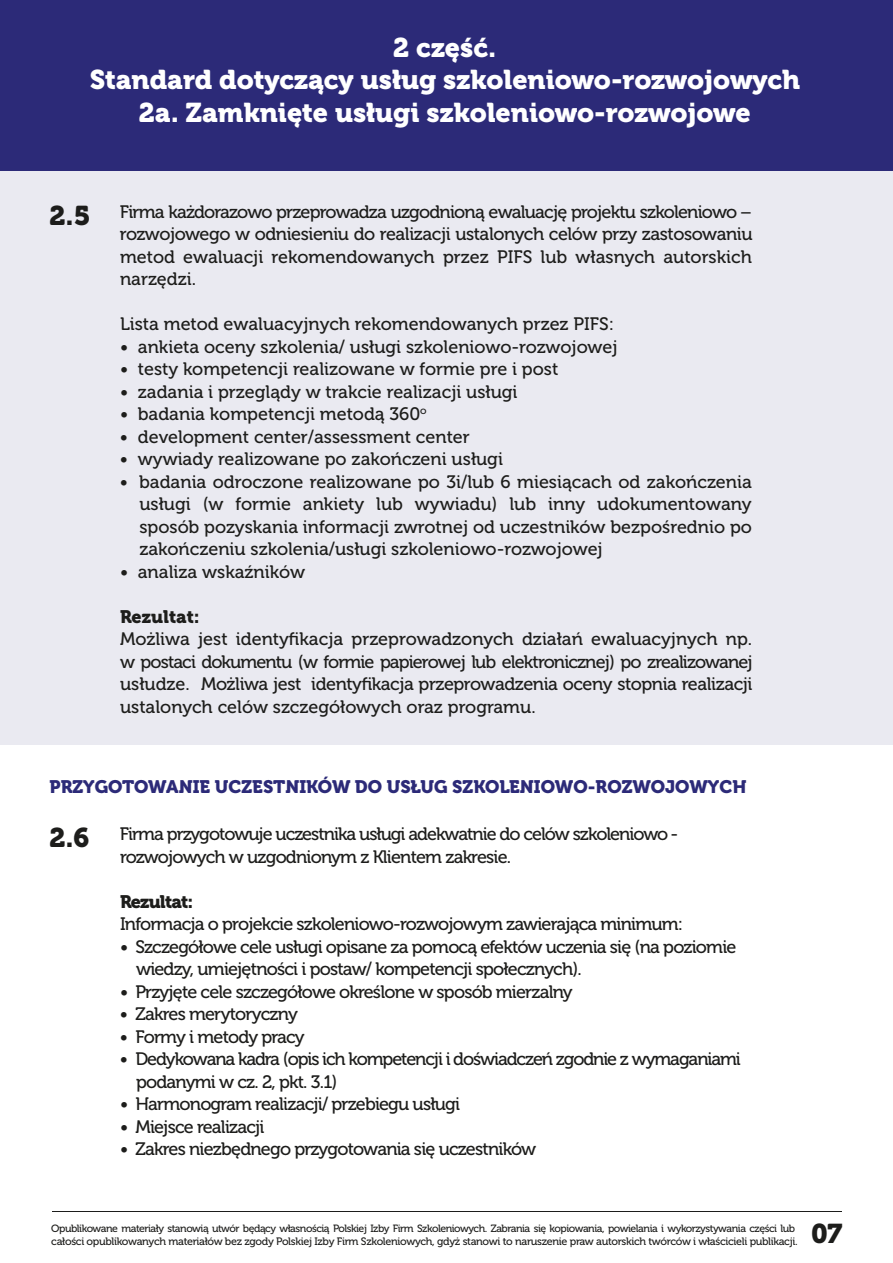
<style>
.page{position:relative;width:893px;height:1263px;background:#fff}
.page>*{position:absolute;margin:0;border:0;box-sizing:border-box;transform-origin:0 0}
.t1{font:27px/32.4px "Museo 900";color:#fff;text-align:center}
.t2{font:27px "Museo 900";color:#1d1d1b}
.t3{font:18px/22.5px "Museo 500";letter-spacing:-.045em;color:#1d1d1b;text-align:justify}
.t4{font:18px "Museo 500";color:#1d1d1b}
.t5{font:18px "Museo 900";color:#2c2a78}
.t6{font:18px "Museo 900";color:#1d1d1b}
.t7{font:18px "Museo 900";letter-spacing:-.045em;color:#1d1d1b}
.t8{font:10.8px "Museo 500";letter-spacing:-.03em;color:#1d1d1b}
.t9{font:10.5px "Museo 500";letter-spacing:-.045em;color:#1d1d1b}
</style>
<div class="page">
<div style="left:0;top:0;width:893px;height:170px;background:#2c2a78"></div>
<hr style="left:52px;top:1211px;width:790px;height:1px;background:#1d1d1b">
<div style="left:0;top:170px;width:893px;height:574px;background:#eaeaf1"></div>
<h1 class="t1" style="left:90px;top:31px;width:712px">2 część.<br>Standard dotyczący usług szkoleniowo-rozwojowych<br>2a. Zamknięte usługi szkoleniowo-rozwojowe</h1>
<h1 class="t2" style="left:49px;top:200px;width:42px">2.5</h1>
<p class="t3" style="left:120px;top:200px;width:634px">Firma każdorazowo przeprowadza uzgodnioną ewaluację projektu szkoleniowo – rozwojowego w odniesieniu do realizacji ustalonych celów przy zastosowaniu metod ewaluacji rekomendowanych przez PIFS lub własnych autorskich narzędzi.</p>
<p class="t4" style="left:120px;top:314px;width:495px">Lista metod ewaluacyjnych rekomendowanych przez PIFS:</p>
<p class="t4" style="left:120px;top:337px;width:499px">• ankieta oceny szkolenia/ usługi szkoleniowo-rozwojowej</p>
<p class="t4" style="left:120px;top:359px;width:440px">• testy kompetencji realizowane w formie pre i post</p>
<p class="t4" style="left:120px;top:382px;width:399px">• zadania i przeglądy w trakcie realizacji usługi</p>
<p class="t4" style="left:120px;top:404px;width:308px">• badania kompetencji metodą 360<sup>o</sup></p>
<p class="t4" style="left:120px;top:427px;width:351px">• development center/assessment center</p>
<p class="t4" style="left:120px;top:449px;width:384px">• wywiady realizowane po zakończeni usługi</p>
<p class="t3" style="left:139px;top:470px;width:614px;text-indent:-19px">• badania odroczone realizowane po 3i/lub 6 miesiącach od zakończenia usługi (w formie ankiety lub wywiadu) lub inny udokumentowany sposób pozyskania informacji zwrotnej od uczestników bezpośrednio po zakończeniu szkolenia/usługi szkoleniowo-rozwojowej</p>
<p class="t4" style="left:120px;top:562px;width:187px">• analiza wskaźników</p>
<p class="t6" style="left:120px;top:606px;width:81px">Rezultat:</p>
<p class="t3" style="left:120px;top:628px;width:634px">Możliwa jest identyfikacja przeprowadzonych działań ewaluacyjnych np. w postaci dokumentu (w formie papierowej lub elektronicznej) po zrealizowanej usłudze. Możliwa jest identyfikacja przeprowadzenia oceny stopnia realizacji ustalonych celów szczegółowych oraz programu.</p>
<p class="t5" style="left:50px;top:777px;width:698px">PRZYGOTOWANIE UCZESTNIKÓW DO USŁUG SZKOLENIOWO-ROZWOJOWYCH</p>
<h1 class="t2" style="left:49px;top:822px;width:41px">2.6</h1>
<p class="t3" style="left:120px;top:823px;width:560px">Firma przygotowuje uczestnika usługi adekwatnie do celów szkoleniowo - rozwojowych w uzgodnionym z Klientem zakresie.</p>
<p class="t7" style="left:120px;top:891px;width:75px">Rezultat:</p>
<p class="t3" style="left:120px;top:913px;width:565px">Informacja o projekcie szkoleniowo-rozwojowym zawierająca minimum:</p>
<p class="t3" style="left:136px;top:935px;width:602px;text-indent:-16px">• Szczegółowe cele usługi opisane za pomocą efektów uczenia się (na poziomie wiedzy, umiejętności i postaw/ kompetencji społecznych).</p>
<p class="t3" style="left:120px;top:980px;width:454px">• Przyjęte cele szczegółowe określone w sposób mierzalny</p>
<p class="t3" style="left:120px;top:1003px;width:179px">• Zakres merytoryczny</p>
<p class="t3" style="left:120px;top:1025px;width:186px">• Formy i metody pracy</p>
<p class="t3" style="left:136px;top:1048px;width:606px;text-indent:-16px">• Dedykowana kadra (opis ich kompetencji i doświadczeń zgodnie z wymaganiami podanymi w cz. 2, pkt. 3.1)</p>
<p class="t3" style="left:120px;top:1093px;width:341px">• Harmonogram realizacji/ przebiegu usługi</p>
<p class="t3" style="left:120px;top:1115px;width:146px">• Miejsce realizacji</p>
<p class="t3" style="left:120px;top:1138px;width:418px">• Zakres niezbędnego przygotowania się uczestników</p>
<p class="t9" style="left:51px;top:1222px;width:745px">Opublikowane materiały stanowią utwór będący własnością Polskiej Izby Firm Szkoleniowych. Zabrania się kopiowania, powielania i wykorzystywania części lub</p>
<p class="t8" style="left:51px;top:1235px;width:748px">całości opublikowanych materiałów bez zgody Polskiej Izby Firm Szkoleniowych, gdyż stanowi to naruszenie praw autorskich twórców i właścicieli publikacji.</p>
<h1 class="t2" style="left:811px;top:1219px;width:33px">07</h1>
</div>
